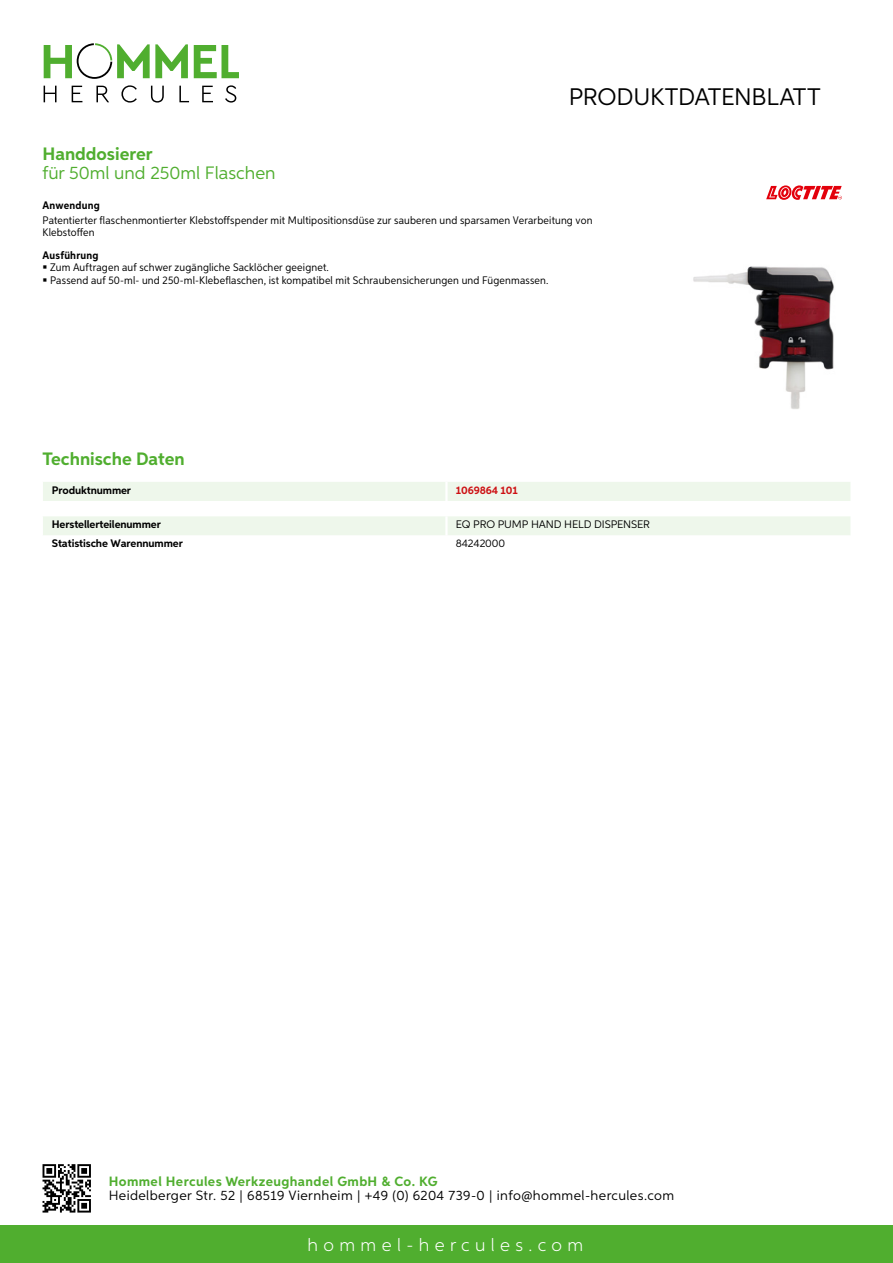
<style>
.page{position:relative;width:893px;height:1263px;background:#fff}
.page>*{position:absolute;margin:0;border:0;box-sizing:border-box;transform-origin:0 0}
.t1{font:24px "Aspira";letter-spacing:-.01em;color:#000}
.t2{font:700 18px "Aspira";color:#50ae2f}
.t3{font:18px "Aspira";color:#50ae2f}
.t4{font:300 18px "Aspira";letter-spacing:.3em;color:#fff}
.t5{font:13.5px "Aspira";letter-spacing:.03em;color:#000}
.t6{font:700 13.5px "Aspira";letter-spacing:.03em;color:#50ae2f}
.t7{font:10.95px/12px "Aspira Nar";letter-spacing:.015em;color:#000}
.t8{font:700 10.95px "Aspira";letter-spacing:-.01em;color:#000}
.t9{font:10.95px "Aspira";letter-spacing:-.01em;color:#000}
.t10{font:700 10.95px "Aspira Nar";letter-spacing:.02em;color:#000}
.t11{font:700 10.95px "Aspira";letter-spacing:-.01em;color:#cd1013}
</style>
<div class="page">
<div style="left:0;top:1226px;width:893px;height:37px;background:#50ae2f"></div>
<svg style="left:43px;top:1164px;width:48px;height:48px"></svg>
<svg style="left:194px;top:45px;width:45px;height:33px"></svg>
<svg style="left:44px;top:43px;width:144px;height:36px"></svg>
<svg style="left:44px;top:86px;width:13px;height:16px"></svg>
<svg style="left:72px;top:86px;width:10px;height:16px"></svg>
<svg style="left:96px;top:86px;width:13px;height:16px"></svg>
<svg style="left:121px;top:85px;width:16px;height:18px"></svg>
<svg style="left:151px;top:86px;width:13px;height:17px"></svg>
<svg style="left:179px;top:86px;width:10px;height:16px"></svg>
<svg style="left:202px;top:86px;width:11px;height:16px"></svg>
<svg style="left:225px;top:85px;width:11px;height:18px"></svg>
<div style="left:43px;top:482px;width:807px;height:19px;background:#eef7eb"></div>
<hr style="left:445px;top:482px;width:3px;height:19px;background:#fff">
<div style="left:43px;top:516px;width:807px;height:19px;background:#eef7eb"></div>
<img style="left:693px;top:266px;width:141px;height:143px">
<svg style="left:766px;top:185px;width:76px;height:15px"></svg>
<h1 class="t1" style="left:569px;top:82px;width:253px">Produktdatenblatt</h1>
<h2 class="t2" style="left:43px;top:142px;width:112px">Handdosierer</h2>
<h2 class="t3" style="left:43px;top:162px;width:235px">für 50ml und 250ml Flaschen</h2>
<p class="t10" style="left:43px;top:199px;width:59px">Anwendung</p>
<p class="t7" style="left:43px;top:214px;width:551px">Patentierter flaschenmontierter Klebstoffspender mit Multipositionsdüse zur sauberen und sparsamen Verarbeitung von<br>Klebstoffen</p>
<p class="t10" style="left:43px;top:248px;width:58px">Ausführung</p>
<p class="t7" style="left:50px;top:261px;width:500px;line-height:12.8px">Zum Auftragen auf schwer zugängliche Sacklöcher geeignet.<br>Passend auf 50-ml- und 250-ml-Klebeflaschen, ist kompatibel mit Schraubensicherungen und Fügenmassen.</p>
<h2 class="t2" style="left:43px;top:448px;width:144px">Technische Daten</h2>
<p class="t8" style="left:52px;top:483px;width:81px">Produktnummer</p>
<p class="t11" style="left:456px;top:483px;width:63px">1069864 101</p>
<p class="t8" style="left:52px;top:518px;width:111px">Herstellerteilenummer</p>
<p class="t9" style="left:456px;top:518px;width:92px">EQ PRO PU MP HAND</p>
<p class="t9" style="left:564px;top:518px;width:15px">HELD</p>
<p class="t9" style="left:594px;top:518px;width:50px">DISPENSER</p>
<p class="t8" style="left:52px;top:537px;width:132px">Statistische Warennummer</p>
<p class="t9" style="left:456px;top:537px;width:51px">84242000</p>
<p class="t6" style="left:109px;top:1172px;width:330px">Hommel Hercules Werkzeughandel GmbH &amp; Co. KG</p>
<p class="t5" style="left:109px;top:1187px;width:567px">Heidelberger Str. 52 | 68519 Viernheim | +49 (0) 6204 739-0 | info@hommel-hercules.com</p>
<h2 class="t4" style="left:307px;top:1234px;width:277px">hommel-hercules.com</h2>
</div>
